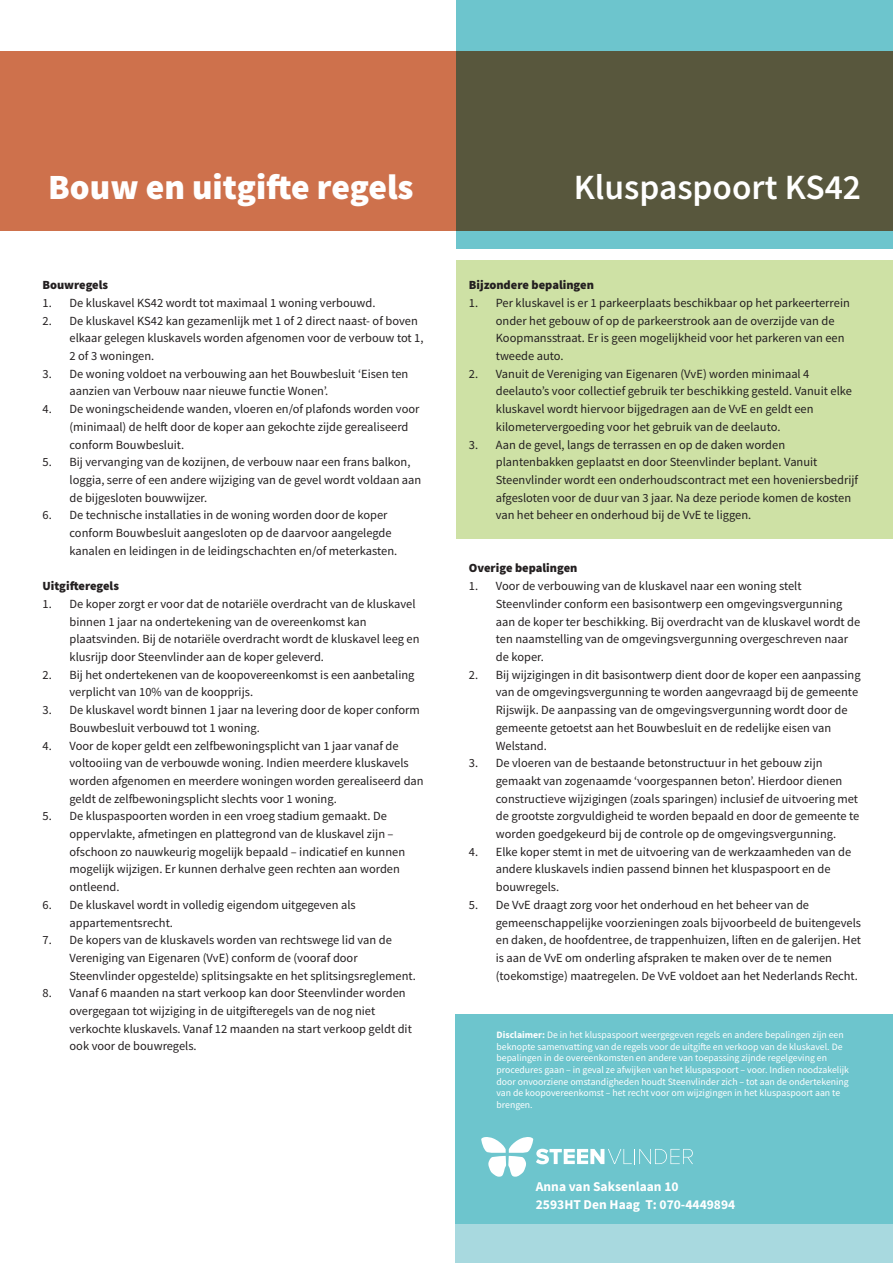
<style>
.page{position:relative;width:893px;height:1263px;background:#fff}
.page>*{position:absolute;margin:0;border:0;box-sizing:border-box;transform-origin:0 0}
.t1{font:900 35.4px "Source Sans Pro";color:#fff}
.t2{font:600 35.4px "Source Sans Pro";color:#fff}
.t3{font:700 13.5px "Source Sans Pro";color:#fff}
.t4{font:12.45px/17.7px "Source Sans Pro";color:#231f20}
.t5{font:900 12.45px "Source Sans Pro";color:#231f20}
.t6{font:9.75px/11.7px "Source Sans Pro";color:#fff}
.s1{font-weight:700}
</style>
<div class="page">
<div style="left:455px;top:1224px;width:438px;height:39px;background:#a8d9df"></div>
<div style="left:456px;top:0;width:437px;height:249px;background:#6dc5cd"></div>
<div style="left:455px;top:1014px;width:438px;height:210px;background:#6dc5cd"></div>
<svg style="left:0;top:51px;width:893px;height:179px;fill:#ce714c"></svg>
<svg style="left:481px;top:1137px;width:212px;height:40px"></svg>
<div style="left:456px;top:260px;width:437px;height:279px;background:#cee1a5"></div>
<p class="t1" style="left:48px;top:163px;width:367px">Bouw en uitgifte regels</p>
<p class="t5" style="left:43px;top:276px;width:67px">Bouwregels</p>
<p class="t4" style="left:43px;top:294px;width:334px">1. De kluskavel KS42 wordt tot maximaal 1 woning verbouwd.</p>
<p class="t4" style="left:70px;top:312px;width:356px;text-indent:-27px">2. De kluskavel KS42 kan gezamenlijk met 1 of 2 direct naast- of boven elkaar gelegen kluskavels worden afgenomen voor de verbouw tot 1,<br>2 of 3 woningen.</p>
<p class="t4" style="left:70px;top:365px;width:340px;text-indent:-27px">3. De woning voldoet na verbouwing aan het Bouwbesluit ‘Eisen ten aanzien van Verbouw naar nieuwe functie Wonen’.</p>
<p class="t4" style="left:70px;top:400px;width:351px;text-indent:-27px">4. De woningscheidende wanden, vloeren en/of plafonds worden voor (minimaal) de helft door de koper aan gekochte zijde gerealiseerd conform Bouwbesluit.</p>
<p class="t4" style="left:70px;top:453px;width:353px;text-indent:-27px">5. Bij vervanging van de kozijnen, de verbouw naar een frans balkon, loggia, serre of een andere wijziging van de gevel wordt voldaan aan de bijgesloten bouwwijzer.</p>
<p class="t4" style="left:70px;top:506px;width:329px;text-indent:-27px">6. De technische installaties in de woning worden door de koper conform Bouwbesluit aangesloten op de daarvoor aangelegde kanalen en leidingen in de leidingschachten en/of meterkasten.</p>
<p class="t5" style="left:43px;top:577px;width:78px">Uitgifteregels</p>
<p class="t4" style="left:70px;top:595px;width:352px;text-indent:-27px">1. De koper zorgt er voor dat de notariële overdracht van de kluskavel binnen 1 jaar na ondertekening van de overeenkomst kan plaatsvinden. Bij de notariële overdracht wordt de kluskavel leeg en klusrijp door Steenvlinder aan de koper geleverd.</p>
<p class="t4" style="left:70px;top:666px;width:347px;text-indent:-27px">2. Bij het ondertekenen van de koopovereenkomst is een aanbetaling verplicht van 10% van de koopprijs.</p>
<p class="t4" style="left:70px;top:701px;width:352px;text-indent:-27px">3. De kluskavel wordt binnen 1 jaar na levering door de koper conform<br>Bouwbesluit verbouwd tot 1 woning.</p>
<p class="t4" style="left:70px;top:736px;width:356px;text-indent:-27px">4. Voor de koper geldt een zelfbewoningsplicht van 1 jaar vanaf de voltooiing van de verbouwde woning. Indien meerdere kluskavels worden afgenomen en meerdere woningen worden gerealiseerd dan geldt de zelfbewoningsplicht slechts voor 1 woning.</p>
<p class="t4" style="left:70px;top:807px;width:337px;text-indent:-27px">5. De kluspaspoorten worden in een vroeg stadium gemaakt. De oppervlakte, afmetingen en plattegrond van de kluskavel zijn – ofschoon zo nauwkeurig mogelijk bepaald – indicatief en kunnen mogelijk wijzigen. Er kunnen derhalve geen rechten aan worden ontleend.</p>
<p class="t4" style="left:70px;top:896px;width:288px;text-indent:-27px">6. De kluskavel wordt in volledig eigendom uitgegeven als appartementsrecht.</p>
<p class="t4" style="left:70px;top:931px;width:348px;text-indent:-27px">7. De kopers van de kluskavels worden van rechtswege lid van de<br>Vereniging van Eigenaren (VvE) conform de (vooraf door<br>Steenvlinder opgestelde) splitsingsakte en het splitsingsreglement.</p>
<p class="t4" style="left:70px;top:984px;width:344px;text-indent:-27px">8. Vanaf 6 maanden na start verkoop kan door Steenvlinder worden overgegaan tot wijziging in de uitgifteregels van de nog niet verkochte kluskavels. Vanaf 12 maanden na start verkoop geldt dit ook voor de bouwregels.</p>
<p class="t2" style="left:574px;top:164px;width:289px">Kluspaspoort KS42</p>
<p class="t5" style="left:469px;top:276px;width:127px">Bijzondere bepalingen</p>
<p class="t4" style="left:496px;top:294px;width:356px;text-indent:-27px">1. Per kluskavel is er 1 parkeerplaats beschikbaar op het parkeerterrein onder het gebouw of op de parkeerstrook aan de overzijde van de Koopmansstraat. Er is geen mogelijkheid voor het parkeren van een tweede auto.</p>
<p class="t4" style="left:496px;top:365px;width:358px;text-indent:-27px">2. Vanuit de Vereniging van Eigenaren (VvE) worden minimaal 4 deelauto’s voor collectief gebruik ter beschikking gesteld. Vanuit elke kluskavel wordt hiervoor bijgedragen aan de VvE en geldt een kilometervergoeding voor het gebruik van de deelauto.</p>
<p class="t4" style="left:496px;top:435px;width:364px;text-indent:-27px">3. Aan de gevel, langs de terrassen en op de daken worden plantenbakken geplaatst en door Steenvlinder beplant. Vanuit Steenvlinder wordt een onderhoudscontract met een hoveniersbedrijf afgesloten voor de duur van 3 jaar. Na deze periode komen de kosten van het beheer en onderhoud bij de VvE te liggen.</p>
<p class="t5" style="left:469px;top:560px;width:110px">Overige bepalingen</p>
<p class="t4" style="left:496px;top:577px;width:366px;text-indent:-27px">1. Voor de verbouwing van de kluskavel naar een woning stelt Steenvlinder conform een basisontwerp een omgevingsvergunning aan de koper ter beschikking. Bij overdracht van de kluskavel wordt de ten naamstelling van de omgevingsvergunning overgeschreven naar de koper.</p>
<p class="t4" style="left:496px;top:666px;width:366px;text-indent:-27px">2. Bij wijzigingen in dit basisontwerp dient door de koper een aanpassing van de omgevingsvergunning te worden aangevraagd bij de gemeente Rijswijk. De aanpassing van de omgevingsvergunning wordt door de gemeente getoetst aan het Bouwbesluit en de redelijke eisen van Welstand.</p>
<p class="t4" style="left:496px;top:754px;width:365px;text-indent:-27px">3. De vloeren van de bestaande betonstructuur in het gebouw zijn gemaakt van zogenaamde ‘voorgespannen beton’. Hierdoor dienen constructieve wijzigingen (zoals sparingen) inclusief de uitvoering met de grootste zorgvuldigheid te worden bepaald en door de gemeente te worden goedgekeurd bij de controle op de omgevingsvergunning.</p>
<p class="t4" style="left:496px;top:843px;width:357px;text-indent:-27px">4. Elke koper stemt in met de uitvoering van de werkzaamheden van de andere kluskavels indien passend binnen het kluspaspoort en de bouwregels.</p>
<p class="t4" style="left:496px;top:896px;width:367px;text-indent:-27px">5. De VvE draagt zorg voor het onderhoud en het beheer van de gemeenschappelijke voorzieningen zoals bijvoorbeeld de buitengevels en daken, de hoofdentree, de trappenhuizen, liften en de galerijen. Het is aan de VvE om onderling afspraken te maken over de te nemen (toekomstige) maatregelen. De VvE voldoet aan het Nederlands Recht.</p>
<p class="t6" style="left:496px;top:1029px;width:354px"><span class="s1">Disclaimer:</span> De in het kluspaspoort weergegeven regels en andere bepalingen zijn een beknopte samenvatting van de regels voor de uitgifte en verkoop van de kluskavel. De bepalingen in de overeenkomsten en andere van toepassing zijnde regelgeving en procedures gaan – in geval ze afwijken van het kluspaspoort – voor. Indien noodzakelijk door onvoorziene omstandigheden houdt Steenvlinder zich – tot aan de ondertekening van de koopovereenkomst – het recht voor om wijzigingen in het kluspaspoort aan te brengen.</p>
<p class="t3" style="left:536px;top:1177px;width:144px">Anna van Saksenlaan 10</p>
<p class="t3" style="left:536px;top:1195px;width:201px">2593HT Den Haag T: 070-4449894</p>
</div>
